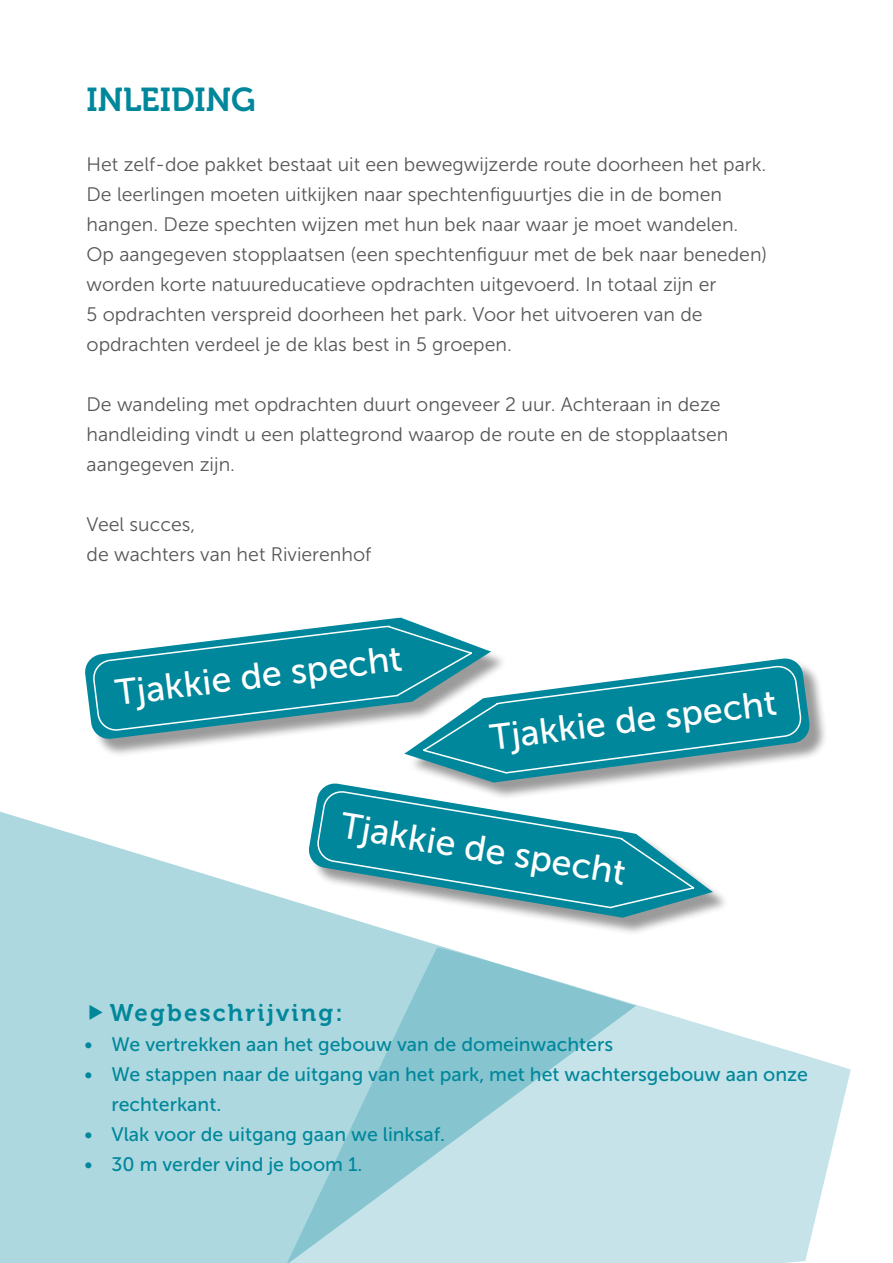
<style>
.page{position:relative;width:893px;height:1263px;background:#fff}
.page>*{position:absolute;margin:0;border:0;box-sizing:border-box;transform-origin:0 0}
.t1{font:36px "Museo Sans 500";color:#fff}
.t2{font:33px "Museo 700";color:#00879b}
.t3{font:24px "Museo 700";letter-spacing:.09em;color:#00879b}
.t4{font:19.5px/30px "Museo Sans 300";color:#575756}
.t5{font:19.5px/30px "Museo Sans 500";color:#00879b}
</style>
<div class="page">
<svg style="left:0;top:811px;width:433px;height:452px;background:#b7dce2"></svg>
<svg style="left:85px;top:617px;width:335px;height:112px"></svg>
<svg style="left:267px;top:944px;width:584px;height:319px;fill:#c5e3e8"></svg>
<div style="left:312px;top:786px;width:418px;height:150px;background:#000;opacity:.4"></div>
<svg style="left:308px;top:783px;width:405px;height:135px"></svg>
<svg style="left:315px;top:789px;width:386px;height:120px"></svg>
<div style="left:408px;top:661px;width:420px;height:140px;background:#000;opacity:.4"></div>
<svg style="left:408px;top:661px;width:403px;height:121px"></svg>
<svg style="left:93px;top:625px;width:710px;height:149px"></svg>
<svg style="left:90px;top:1004px;width:13px;height:16px"></svg>
<h2 class="t2" style="left:87px;top:82px;width:171px">INLEIDING</h2>
<p class="t4" style="left:87px;top:150px;width:682px">Het zelf-doe pakket bestaat uit een bewegwijzerde route doorheen het park.<br>De leerlingen moeten uitkijken naar spechtenfiguurtjes die in de bomen hangen. Deze spechten wijzen met hun bek naar waar je moet wandelen.<br>Op aangegeven stopplaatsen (een spechtenfiguur met de bek naar beneden) worden korte natuureducatieve opdrachten uitgevoerd. In totaal zijn er<br>5 opdrachten verspreid doorheen het park. Voor het uitvoeren van de opdrachten verdeel je de klas best in 5 groepen.</p>
<p class="t4" style="left:87px;top:390px;width:643px">De wandeling met opdrachten duurt ongeveer 2 uur. Achteraan in deze handleiding vindt u een plattegrond waarop de route en de stopplaatsen aangegeven zijn.</p>
<p class="t4" style="left:87px;top:510px;width:286px">Veel succes,<br>de wachters van het Rivierenhof</p>
<h1 class="t1" style="left:113px;top:673px;width:290px;rotate:-7deg">Tjakkie de specht</h1>
<h1 class="t1" style="left:488px;top:718px;width:290px;rotate:-7deg">Tjakkie de specht</h1>
<h1 class="t1" style="left:344px;top:807px;width:290px;rotate:9deg">Tjakkie de specht</h1>
<p class="t3" style="left:110px;top:999px;width:234px">Wegbeschrijving:</p>
<p class="t5" style="left:84px;top:1029px;width:530px">• We vertrekken aan het gebouw van de domeinwachters</p>
<p class="t5" style="left:111px;top:1059px;width:698px;text-indent:-27px">• We stappen naar de uitgang van het park, met het wachtersgebouw aan onze rechterkant.</p>
<p class="t5" style="left:84px;top:1119px;width:362px">• Vlak voor de uitgang gaan we linksaf.</p>
<p class="t5" style="left:84px;top:1149px;width:280px">• 30 m verder vind je boom 1.</p>
</div>
